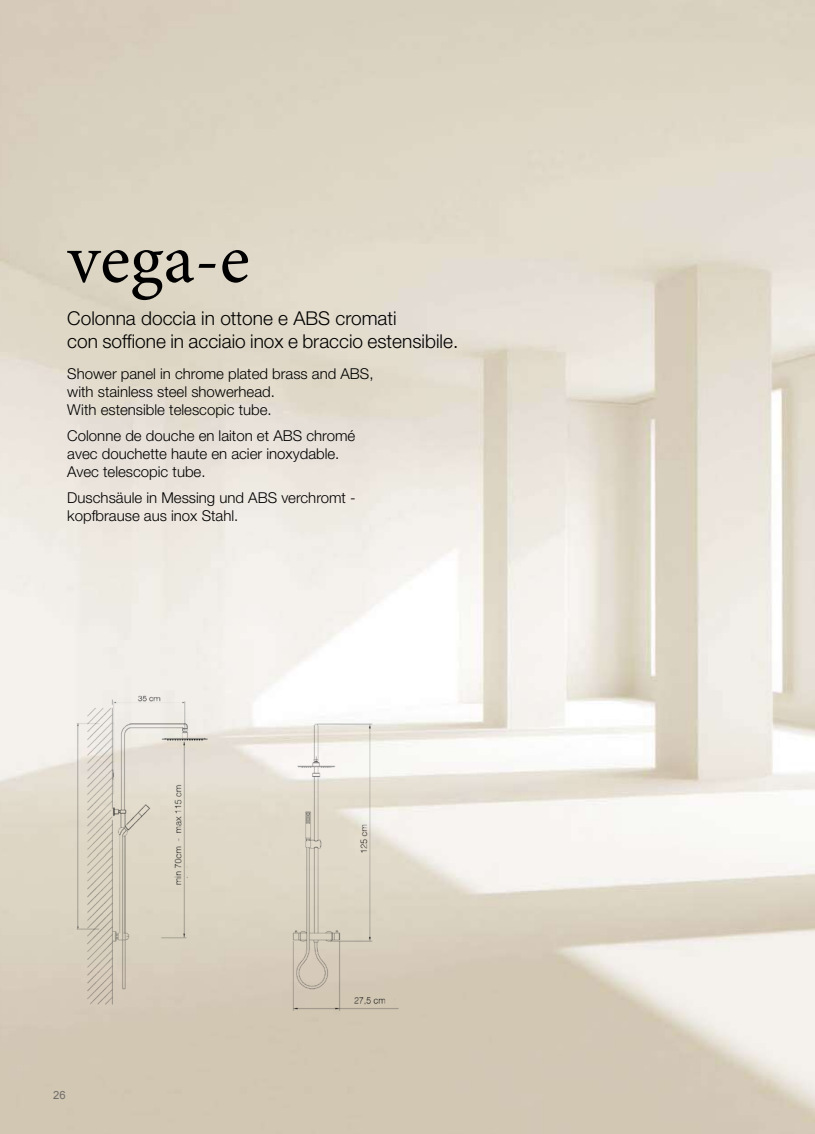
<style>
.page{position:relative;width:815px;height:1134px;background:#fff}
.page>*{position:absolute;margin:0;border:0;box-sizing:border-box;transform-origin:0 0}
.t1{font:70.88px "Minion Pro";color:#000}
.t2{font:300 19.12px/22.9px "Helvetica Neue LT Std";color:#000}
.t3{font:300 15px/18px "Helvetica Neue LT Std";color:#000}
.t4{font:11.25px "Arial";color:#706c69}
</style>
<div class="page">
<img style="left:0;top:0;width:815px;height:1134px">
<img style="left:48px;top:667px;width:359px;height:364px">
<h1 class="t1" style="left:67px;top:212px;width:184px">vega-e</h1>
<p class="t2" style="left:67px;top:307px;width:392px">Colonna doccia in ottone e ABS cromati<br>con soffione in acciaio inox e braccio estensibile.</p>
<p class="t3" style="left:67px;top:364px;width:308px">Shower panel in chrome plated brass and ABS, with stainless steel showerhead.<br>With estensible telescopic tube.</p>
<p class="t3" style="left:67px;top:426px;width:289px">Colonne de douche en laiton et ABS chromé avec douchette haute en acier inoxydable.<br>Avec telescopic tube.</p>
<p class="t3" style="left:67px;top:488px;width:290px">Duschsäule in Messing und ABS verchromt - kopfbrause aus inox Stahl.</p>
<p class="t4" style="left:53px;top:1087px;width:14px">26</p>
</div>
